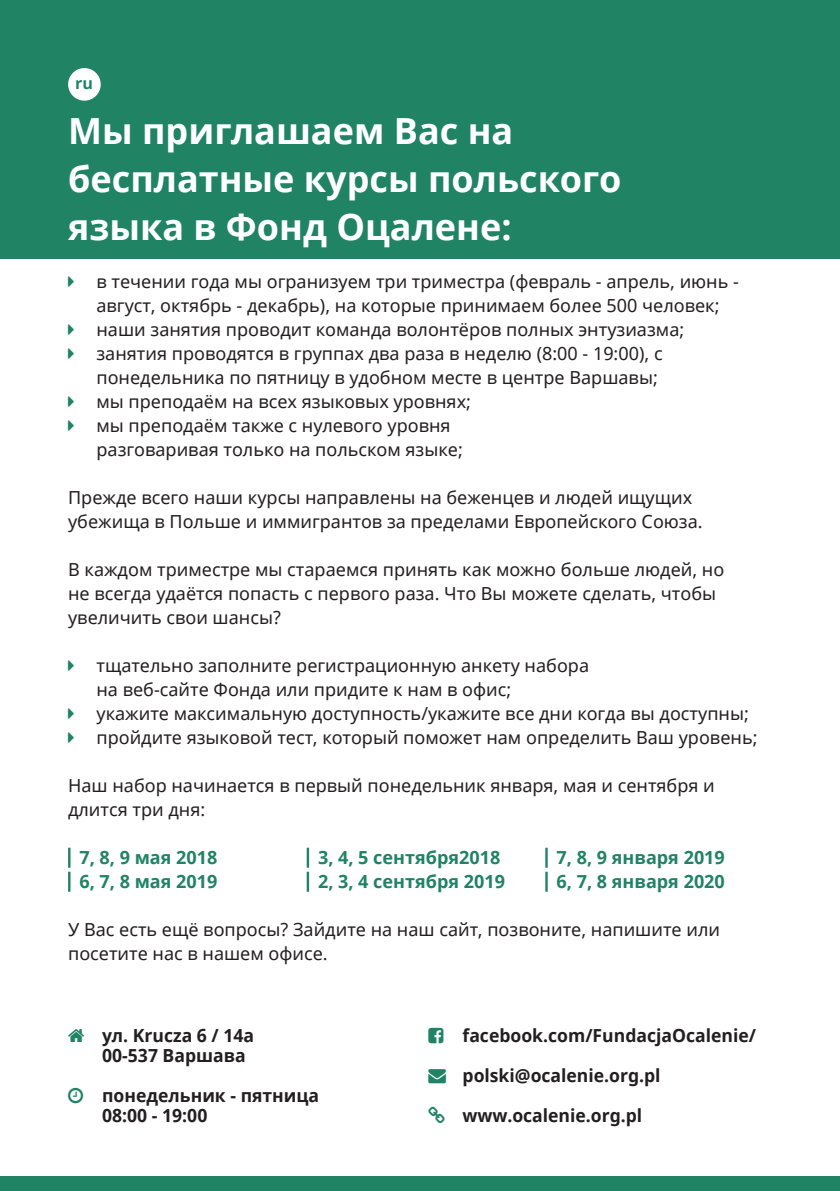
<style>
.page{position:relative;width:840px;height:1191px;background:#fff}
.page>*{position:absolute;margin:0;border:0;box-sizing:border-box;transform-origin:0 0}
.t1{font:700 36px/48px "Noto Sans";color:#fff}
.basic_ru{font:18px/24px "Noto Sans";color:#231f20}
.t2{font:700 18px/20px "Noto Sans";color:#231f20}
.Paragraph_Style_10{font:700 18px "Noto Sans";color:#1f8364}
.lang{font:700 16px "Noto Sans";color:#1f8364}
</style>
<div class="page">
<div style="left:0;top:0;width:839px;height:259px;background:#1f8364"></div>
<div style="left:0;top:1176px;width:839px;height:15px;background:#1f8364"></div>
<hr style="left:68px;top:847px;width:2px;height:20px;background:#1f8364">
<hr style="left:68px;top:871px;width:2px;height:20px;background:#1f8364">
<hr style="left:306px;top:847px;width:3px;height:20px;background:#1f8364">
<hr style="left:306px;top:871px;width:3px;height:20px;background:#1f8364">
<hr style="left:545px;top:847px;width:2px;height:20px;background:#1f8364">
<hr style="left:545px;top:871px;width:2px;height:20px;background:#1f8364">
<div style="left:68px;top:68px;width:33px;height:33px;background:#fff;border-radius:50%"></div>
<p class="lang" style="left:75px;top:72px;width:19px">ru</p>
<p class="t1" style="left:68px;top:106px;width:554px">Мы приглашаем Вас на бесплатные курсы польского языка в Фонд Оцалене:</p>
<p class="basic_ru" style="left:96px;top:269px;width:643px">в течении года мы огранизуем три триместра (февраль - апрель, июнь - август, октябрь - декабрь), на которые принимаем более 500 человек;</p>
<p class="basic_ru" style="left:96px;top:317px;width:589px">наши занятия проводит команда волонтёров полных энтузиазма;</p>
<p class="basic_ru" style="left:96px;top:341px;width:567px">занятия проводятся в группах два раза в неделю (8:00 - 19:00), с понедельника по пятницу в удобном месте в центре Варшавы;</p>
<p class="basic_ru" style="left:96px;top:389px;width:376px">мы преподаём на всех языковых уровнях;</p>
<p class="basic_ru" style="left:96px;top:413px;width:367px">мы преподаём также с нулевого уровня разговаривая только на польском языке;</p>
<p class="basic_ru" style="left:68px;top:485px;width:635px">Прежде всего наши курсы направлены на беженцев и людей ищущих убежища в Польше и иммигрантов за пределами Европейского Союза.</p>
<p class="basic_ru" style="left:68px;top:557px;width:657px">В каждом триместре мы стараемся принять как можно больше людей, но не всегда удаётся попасть с первого раза. Что Вы можете сделать, чтобы увеличить свои шансы?</p>
<p class="basic_ru" style="left:96px;top:653px;width:494px">тщательно заполните регистрационную анкету набора на веб-сайте Фонда или придите к нам в офис;</p>
<p class="basic_ru" style="left:96px;top:701px;width:653px">укажите максимальную доступность/укажите все дни когда вы доступны;</p>
<p class="basic_ru" style="left:96px;top:725px;width:662px">пройдите языковой тест, который поможет нам определить Ваш уровень;</p>
<p class="basic_ru" style="left:68px;top:773px;width:648px">Наш набор начинается в первый понедельник января, мая и сентября и длится три дня:</p>
<p class="Paragraph_Style_10" style="left:79px;top:845px;width:139px">7, 8, 9 мая 2018</p>
<p class="Paragraph_Style_10" style="left:79px;top:869px;width:139px">6, 7, 8 мая 2019</p>
<p class="Paragraph_Style_10" style="left:318px;top:845px;width:184px">3, 4, 5 сентября2018</p>
<p class="Paragraph_Style_10" style="left:318px;top:869px;width:188px">2, 3, 4 сентября 2019</p>
<p class="Paragraph_Style_10" style="left:556px;top:845px;width:170px">7, 8, 9 января 2019</p>
<p class="Paragraph_Style_10" style="left:556px;top:869px;width:170px">6, 7, 8 января 2020</p>
<p class="basic_ru" style="left:68px;top:917px;width:653px">У Вас есть ещё вопросы? Зайдите на наш сайт, позвоните, напишите или посетите нас в нашем офисе.</p>
<p class="t2" style="left:102px;top:1025px;width:153px">ул. Krucza 6 / 14a<br>00-537 Варшава</p>
<p class="t2" style="left:102px;top:1085px;width:218px">понедельник - пятница<br>08:00 - 19:00</p>
<p class="t2" style="left:462px;top:1025px;width:295px">facebook.com/FundacjaOcalenie/</p>
<p class="t2" style="left:462px;top:1065px;width:199px">polski@ocalenie.org.pl</p>
<p class="t2" style="left:462px;top:1105px;width:181px">www.ocalenie.org.pl</p>
</div>
